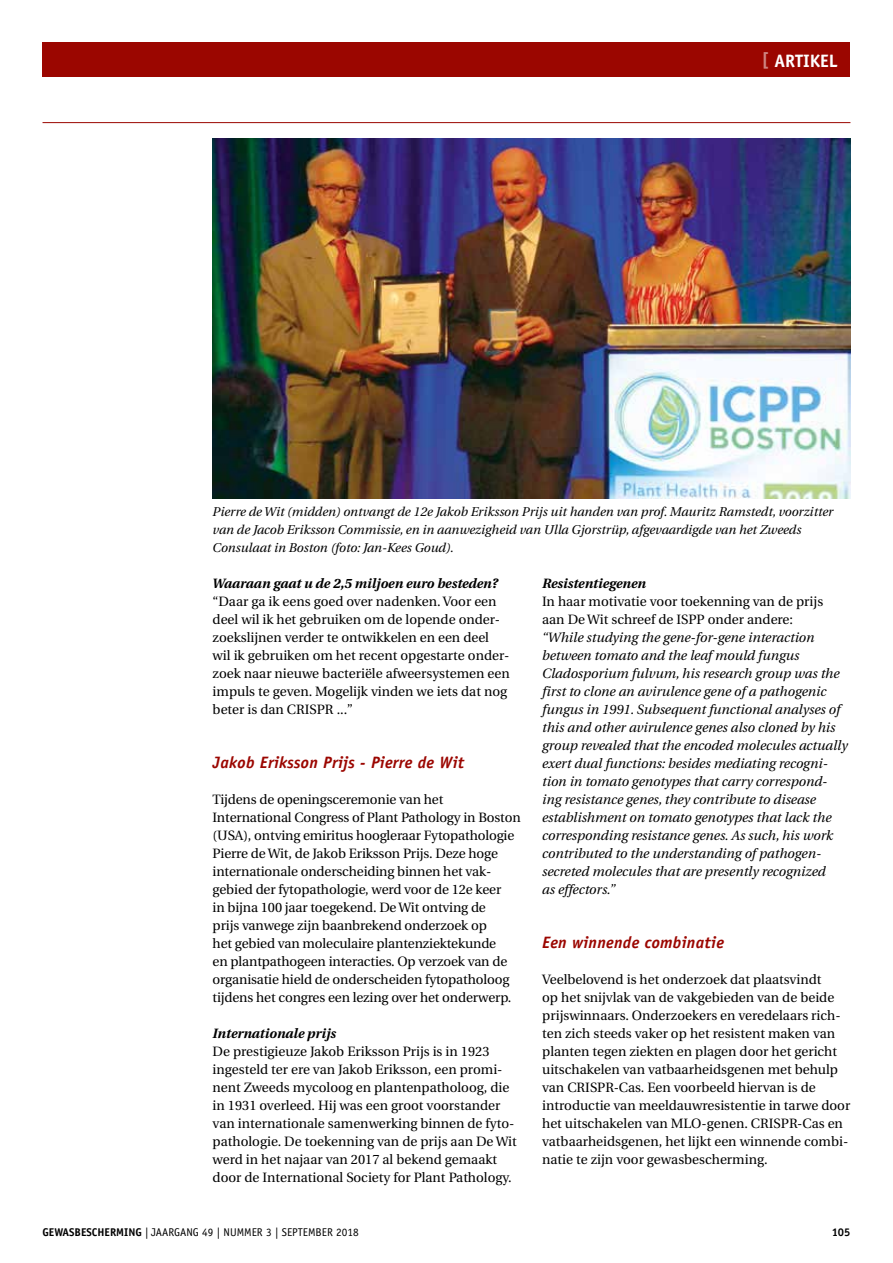
<style>
.page{position:relative;width:893px;height:1263px;background:#fff}
.page>*{position:absolute;margin:0;border:0;box-sizing:border-box;transform-origin:0 0}
.t1{font:700 18px "Officina Sans";color:#fff}
.t2{font:italic 700 16.5px "Officina Sans";letter-spacing:.015em;color:#9b0600}
.t3{font:13.5px/18px "Utopia";color:#000}
.t4{font:italic 13.5px/18px "Utopia";color:#000}
.t5{font:italic 700 13.5px "Utopia";color:#000}
.t6{font:italic 12.75px/18px "Utopia";color:#000}
.t7{font:11.25px "Officina Sans";color:#000}
.t8{font:700 11.25px "Officina Sans";color:#000}
.s1{color:#cd8380}
.s2{font-weight:700}
</style>
<div class="page">
<div style="left:43px;top:43px;width:807px;height:34px;background:#9b0600"></div>
<hr style="left:43px;top:122px;width:807px;height:1px;background:#9b0600">
<img style="left:213px;top:138px;width:637px;height:360px">
<h1 class="t1" style="left:761px;top:49px;width:78px"><span class="s1">[</span> ARTIKEL</h1>
<p class="t6" style="left:213px;top:503px;width:622px">Pierre de Wit (midden) ontvangt de 12e Jakob Eriksson Prijs uit handen van prof. Mauritz Ramstedt, voorzitter van de Jacob Eriksson Commissie, en in aanwezigheid van Ulla Gjorstrüp, afgevaardigde van het Zweeds<br>Consulaat in Boston (foto: Jan-Kees Goud).</p>
<p class="t5" style="left:213px;top:576px;width:287px">Waaraan gaat u de 2,5 miljoen euro besteden?</p>
<p class="t3" style="left:213px;top:593px;width:299px">“Daar ga ik eens goed over nadenken. Voor een deel wil ik het gebruiken om de lopende onder&shy;zoekslijnen verder te ontwikkelen en een deel wil ik gebruiken om het recent opgestarte onder&shy;zoek naar nieuwe bacteriële afweersystemen een impuls te geven. Mogelijk vinden we iets dat nog beter is dan CRISPR ...”</p>
<p class="t2" style="left:213px;top:753px;width:253px">Jakob Eriksson Prijs - Pierre de Wit</p>
<p class="t3" style="left:213px;top:791px;width:310px">Tijdens de openingsceremonie van het International Congress of Plant Pathology in Boston (USA), ontving emiritus hoogleraar Fytopathologie Pierre de Wit, de Jakob Eriksson Prijs. Deze hoge internationale onderscheiding binnen het vak&shy;gebied der fytopathologie, werd voor de 12e keer<br>in bijna 100 jaar toegekend. De Wit ontving de<br>prijs vanwege zijn baanbrekend onderzoek op<br>het gebied van moleculaire plantenziektekunde<br>en plantpathogeen interacties. Op verzoek van de organisatie hield de onderscheiden fytopatholoog tijdens het congres een lezing over het onderwerp.</p>
<p class="t5" style="left:213px;top:1026px;width:125px">Internationale prijs</p>
<p class="t3" style="left:213px;top:1043px;width:306px">De prestigieuze Jakob Eriksson Prijs is in 1923 ingesteld ter ere van Jakob Eriksson, een promi&shy;nent Zweeds mycoloog en plantenpatholoog, die in 1931 overleed. Hij was een groot voorstander van internationale samenwerking binnen de fyto&shy;pathologie. De toekenning van de prijs aan De Wit werd in het najaar van 2017 al bekend gemaakt door de International Society for Plant Pathology.</p>
<p class="t5" style="left:542px;top:576px;width:106px">Resistentiegenen</p>
<p class="t3" style="left:542px;top:593px;width:283px">In haar motivatie voor toekenning van de prijs aan De Wit schreef de ISPP onder andere:</p>
<p class="t4" style="left:542px;top:629px;width:307px">“While studying the gene-for-gene interaction between tomato and the leaf mould fungus Cladosporium fulvum, his research group was the first to clone an avirulence gene of a pathogenic fungus in 1991. Subsequent functional analyses of this and other avirulence genes also cloned by his group revealed that the encoded molecules actually exert dual functions: besides mediating recogni&shy;tion in tomato genotypes that carry correspond&shy;ing resistance genes, they contribute to disease establishment on tomato genotypes that lack the corresponding resistance genes. As such, his work contributed to the understanding of pathogen&shy;secreted molecules that are presently recognized<br>as effectors.”</p>
<p class="t2" style="left:542px;top:933px;width:183px">Een winnende combinatie</p>
<p class="t3" style="left:542px;top:971px;width:310px">Veelbelovend is het onderzoek dat plaatsvindt<br>op het snijvlak van de vakgebieden van de beide prijswinnaars. Onderzoekers en veredelaars rich&shy;ten zich steeds vaker op het resistent maken van planten tegen ziekten en plagen door het gericht uitschakelen van vatbaarheidsgenen met behulp van CRISPR-Cas. Een voorbeeld hiervan is de introductie van meeldauwresistentie in tarwe door het uitschakelen van MLO-genen. CRISPR-Cas en vatbaarheidsgenen, het lijkt een winnende combi&shy;natie te zijn voor gewasbescherming.</p>
<p class="t7" style="left:43px;top:1226px;width:318px"><span class="s2">GEWASBESCHERMING</span> | JAARGANG 49 | NUMMER 3 | SEPTEMBER 2018</p>
<p class="t8" style="left:832px;top:1225px;width:20px">105</p>
</div>
